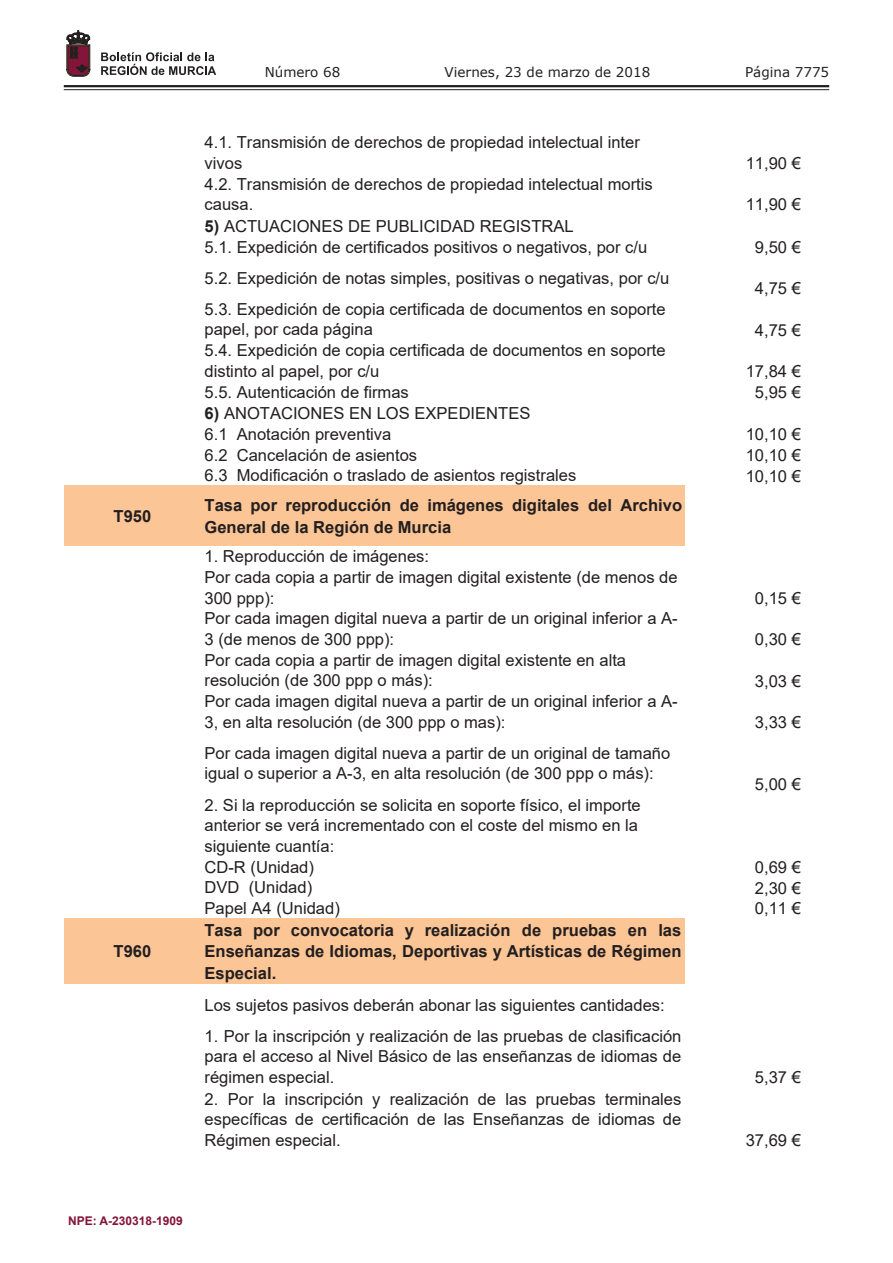
<style>
.page{position:relative;width:893px;height:1263px;background:#fff}
.page>*{position:absolute;margin:0;border:0;box-sizing:border-box;transform-origin:0 0}
.t1{font:16.5px/20.5px "Arial";color:#231f20}
.t2{font:700 16.5px/21.3px "Arial";color:#231f20}
.t3{font:13.5px "Verdana";color:#231f20}
.t4{font:700 12px "Arial";color:#83143a}
.s1{font-weight:700}
</style>
<div class="page">
<hr style="left:64px;top:85px;width:765px;height:2px;background:#231f20">
<hr style="left:64px;top:89px;width:765px;height:1px;background:#231f20">
<svg style="left:101px;top:52px;width:115px;height:23px"></svg>
<svg style="left:67px;top:31px;width:23px;height:45px"></svg>
<div style="left:64px;top:486px;width:620px;height:60px;background:#fcc595"></div>
<div style="left:64px;top:918px;width:620px;height:66px;background:#fcc595"></div>
<p class="t3" style="left:265px;top:62px;width:77px">Número 68</p>
<p class="t3" style="left:445px;top:62px;width:207px">Viernes, 23 de marzo de 2018</p>
<p class="t3" style="left:745px;top:62px;width:86px">Página 7775</p>
<p class="t1" style="left:205px;top:132px;width:437px">4.1. Transmisión de derechos de propiedad intelectual inter vivos</p>
<p class="t1" style="left:205px;top:173px;width:450px">4.2. Transmisión de derechos de propiedad intelectual mortis causa.</p>
<p class="t1" style="left:205px;top:215px;width:444px;line-height:21px"><span class="s1">5)</span> ACTUACIONES DE PUBLICIDAD REGISTRAL<br>5.1. Expedición de certificados positivos o negativos, por c/u</p>
<p class="t1" style="left:205px;top:268px;width:466px">5.2. Expedición de notas simples, positivas o negativas, por c/u</p>
<p class="t1" style="left:205px;top:299px;width:463px">5.3. Expedición de copia certificada de documentos en soporte papel, por cada página</p>
<p class="t1" style="left:205px;top:340px;width:463px">5.4. Expedición de copia certificada de documentos en soporte distinto al papel, por c/u</p>
<p class="t1" style="left:746px;top:153px;width:57px">11,90 €</p>
<p class="t1" style="left:746px;top:194px;width:57px">11,90 €</p>
<p class="t1" style="left:755px;top:237px;width:48px">9,50 €</p>
<p class="t1" style="left:755px;top:278px;width:48px">4,75 €</p>
<p class="t1" style="left:755px;top:319px;width:48px">4,75 €</p>
<p class="t1" style="left:746px;top:361px;width:57px">17,84 €</p>
<p class="t1" style="left:205px;top:381px;width:206px">5.5. Autenticación de firmas</p>
<p class="t1" style="left:755px;top:381px;width:48px">5,95 €</p>
<p class="t1" style="left:205px;top:403px;width:327px;line-height:21px"><span class="s1">6)</span> ANOTACIONES EN LOS EXPEDIENTES<br>6.1 Anotación preventiva</p>
<p class="t1" style="left:746px;top:424px;width:57px">10,10 €</p>
<p class="t1" style="left:205px;top:444px;width:214px">6.2 Cancelación de asientos</p>
<p class="t1" style="left:746px;top:445px;width:57px">10,10 €</p>
<p class="t1" style="left:205px;top:465px;width:373px">6.3 Modificación o traslado de asientos registrales</p>
<p class="t1" style="left:746px;top:465px;width:57px">10,10 €</p>
<p class="t2" style="left:114px;top:506px;width:39px">T950</p>
<p class="t2" style="left:205px;top:495px;width:479px">Tasa por reproducción de imágenes digitales del Archivo<br>General de la Región de Murcia</p>
<p class="t1" style="left:205px;top:546px;width:475px">1. Reproducción de imágenes:<br>Por cada copia a partir de imagen digital existente (de menos de<br>300 ppp):</p>
<p class="t1" style="left:205px;top:608px;width:475px">Por cada imagen digital nueva a partir de un original inferior a A-<br>3 (de menos de 300 ppp):</p>
<p class="t1" style="left:205px;top:650px;width:423px">Por cada copia a partir de imagen digital existente en alta resolución (de 300 ppp o más):</p>
<p class="t1" style="left:205px;top:691px;width:475px">Por cada imagen digital nueva a partir de un original inferior a A-<br>3, en alta resolución (de 300 ppp o mas):</p>
<p class="t1" style="left:205px;top:743px;width:467px">Por cada imagen digital nueva a partir de un original de tamaño igual o superior a A-3, en alta resolución (de 300 ppp o más):</p>
<p class="t1" style="left:205px;top:794px;width:438px">2. Si la reproducción se solicita en soporte físico, el importe anterior se verá incrementado con el coste del mismo en la siguiente cuantía:<br>CD-R (Unidad)</p>
<p class="t1" style="left:755px;top:587px;width:48px">0,15 €</p>
<p class="t1" style="left:755px;top:629px;width:48px">0,30 €</p>
<p class="t1" style="left:755px;top:670px;width:48px">3,03 €</p>
<p class="t1" style="left:755px;top:712px;width:48px">3,33 €</p>
<p class="t1" style="left:755px;top:774px;width:48px">5,00 €</p>
<p class="t1" style="left:755px;top:857px;width:48px">0,69 €</p>
<p class="t2" style="left:114px;top:941px;width:39px">T960</p>
<p class="t1" style="left:205px;top:877px;width:109px">DVD (Unidad)</p>
<p class="t1" style="left:755px;top:877px;width:48px">2,30 €</p>
<p class="t1" style="left:205px;top:898px;width:137px">Papel A4 (Unidad)</p>
<p class="t1" style="left:755px;top:898px;width:48px">0,11 €</p>
<p class="t2" style="left:205px;top:920px;width:478px;text-align:justify">Tasa por convocatoria y realización de pruebas en las Enseñanzas de Idiomas, Deportivas y Artísticas de Régimen Especial.</p>
<p class="t1" style="left:205px;top:994px;width:462px">Los sujetos pasivos deberán abonar las siguientes cantidades:</p>
<p class="t1" style="left:205px;top:1025px;width:478px;text-align:justify">1. Por la inscripción y realización de las pruebas de clasificación para el acceso al Nivel Básico de las enseñanzas de idiomas de régimen especial.</p>
<p class="t1" style="left:205px;top:1088px;width:478px;text-align:justify">2. Por la inscripción y realización de las pruebas terminales específicas de certificación de las Enseñanzas de idiomas de Régimen especial.</p>
<p class="t1" style="left:755px;top:1067px;width:48px">5,37 €</p>
<p class="t1" style="left:746px;top:1130px;width:57px">37,69 €</p>
<p class="t4" style="left:68px;top:1212px;width:116px">NPE: A-230318-1909</p>
</div>
